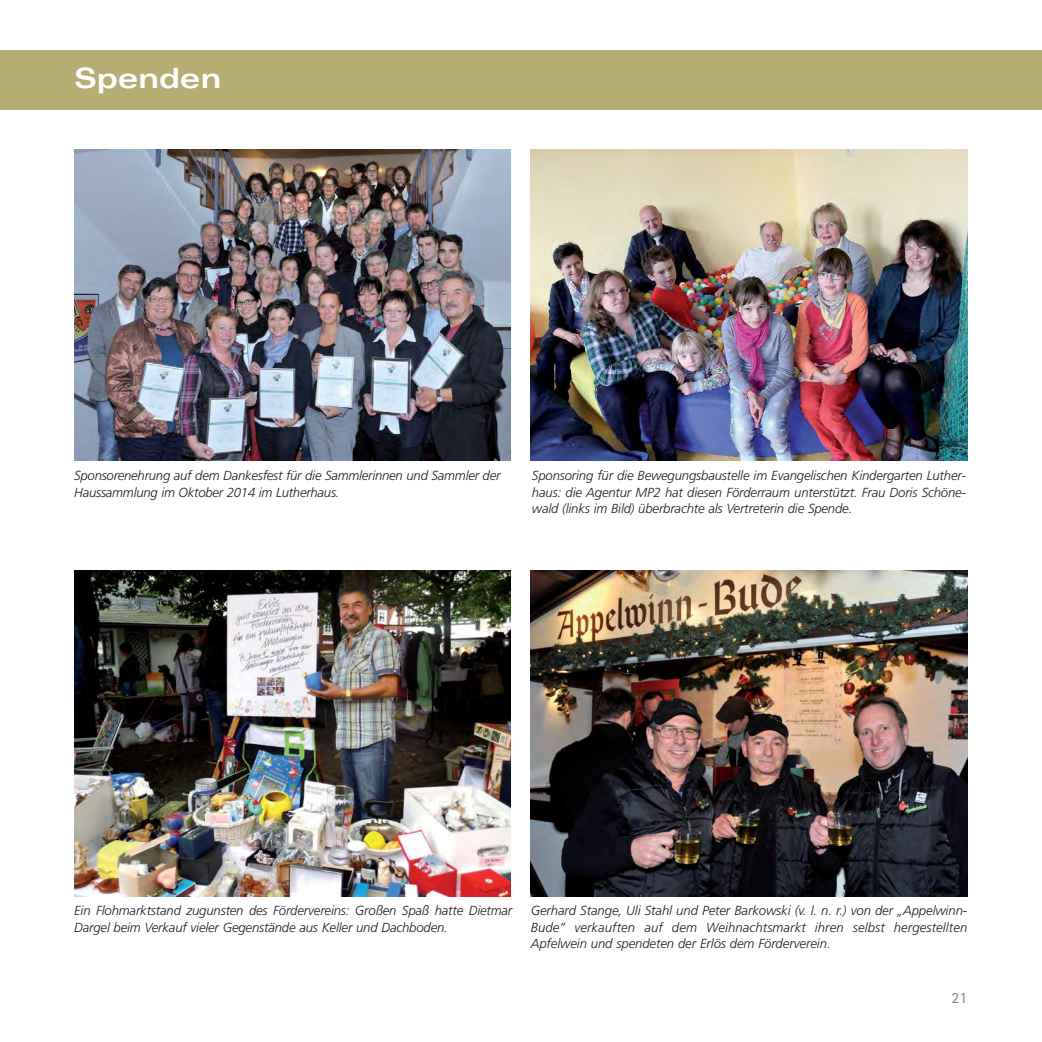
<style>
.page{position:relative;width:1042px;height:1042px;background:#fff}
.page>*{position:absolute;margin:0;border:0;box-sizing:border-box;transform-origin:0 0}
.t1{font:700 expanded 28px "Univers";color:#fff}
.t2{font:15.75px "Rotis Sans Serif";color:#808285}
.t3{font:italic 300 13.12px/16.6px "Frutiger";letter-spacing:-.01em;color:#231f20}
</style>
<div class="page">
<div style="left:0;top:50px;width:1041px;height:59px;background:#b5ad71"></div>
<img style="left:74px;top:149px;width:437px;height:311px">
<img style="left:531px;top:149px;width:436px;height:311px">
<img style="left:74px;top:571px;width:437px;height:325px">
<img style="left:531px;top:571px;width:436px;height:325px">
<h1 class="t1" style="left:74px;top:68px;width:149px">Spenden</h1>
<p class="t3" style="left:74px;top:468px;width:428px">Sponsorenehrung auf dem Dankesfest für die Sammlerinnen und Sammler der<br>Haussammlung im Oktober 2014 im Lutherhaus.</p>
<p class="t3" style="left:532px;top:468px;width:435px;text-align:justify">Sponsoring für die Bewegungsbaustelle im Evangelischen Kindergarten Luther&shy;haus: die Agentur MP2 hat diesen Förderraum unterstützt. Frau Doris Schöne&shy;wald (links im Bild) überbrachte als Vertreterin die Spende.</p>
<p class="t3" style="left:74px;top:903px;width:440px">Ein Flohmarktstand zugunsten des Fördervereins: Großen Spaß hatte Dietmar<br>Dargel beim Verkauf vieler Gegenstände aus Keller und Dachboden.</p>
<p class="t3" style="left:531px;top:903px;width:438px;text-align:justify">Gerhard Stange, Uli Stahl und Peter Barkowski (v. l. n. r.) von der „Appelwinn-Bude” verkauften auf dem Weihnachtsmarkt ihren selbst hergestellten Apfelwein und spendeten der Erlös dem Förderverein.</p>
<p class="t2" style="left:951px;top:992px;width:17px">21</p>
</div>
